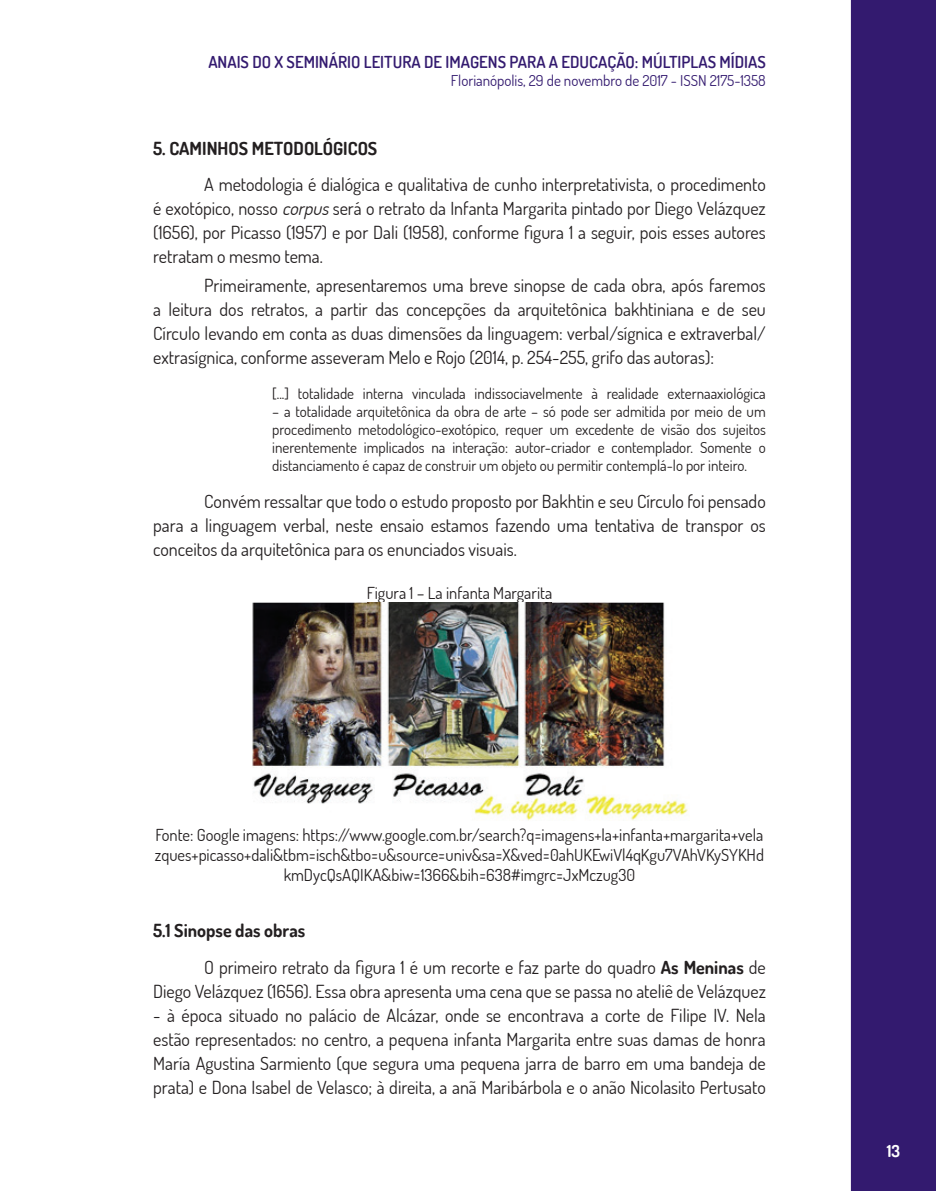
<style>
.page{position:relative;width:936px;height:1191px;background:#fff}
.page>*{position:absolute;margin:0;border:0;box-sizing:border-box;transform-origin:0 0}
.t1{font:18px/24px "Dosis";color:#231f20;text-align:justify}
.t2{font:700 18px "Dosis";color:#231f20}
.t3{font:16.5px/19.8px "Dosis";color:#231f20;text-align:center}
.t4{font:600 16.5px "Dosis";color:#331a6f}
.t5{font:700 16.5px "Dosis";color:#fff}
.t6{font:15px/18px "Dosis";color:#231f20;text-align:justify}
.t7{font:15px "Dosis";color:#331a6f}
.s1{font-style:italic}
.s2{font-weight:700}
</style>
<div class="page">
<div style="left:850px;top:0;width:85px;height:1191px;background:#331a6f"></div>
<img style="left:252px;top:602px;width:436px;height:219px">
<img style="left:368px;top:602px;width:183px;height:1px">
<p class="t4" style="left:208px;top:51px;width:559px">ANAIS DO X SEMINÁRIO LEITURA DE IMAGENS PARA A EDUCAÇÃO: MÚLTIPLAS MÍDIAS</p>
<p class="t7" style="left:451px;top:71px;width:316px">Florianópolis, 29 de novembro de 2017 - ISSN 2175-1358</p>
<p class="t2" style="left:153px;top:136px;width:226px">5. CAMINHOS METODOLÓGICOS</p>
<p class="t1" style="left:153px;top:172px;width:614px;text-indent:51px">A metodologia é dialógica e qualitativa de cunho interpretativista, o procedimento é exotópico, nosso <span class="s1">corpus</span>será o retrato da Infanta Margarita pintado por Diego Velázquez (1656), por Picasso (1957) e por Dali (1958), conforme figura 1 a seguir, pois esses autores retratam o mesmo tema.</p>
<p class="t1" style="left:153px;top:272px;width:614px;text-indent:51px">Primeiramente, apresentaremos uma breve sinopse de cada obra, após faremos a leitura dos retratos, a partir das concepções da arquitetônica bakhtiniana e de seu Círculo levando em conta as duas dimensões da linguagem: verbal/sígnica e extraverbal/ extrasígnica, conforme asseveram Melo e Rojo (2014, p. 254-255, grifo das autoras):</p>
<p class="t6" style="left:272px;top:384px;width:495px">[...] totalidade interna vinculada indissociavelmente à realidade externaaxiológica</p>
<p class="t6" style="left:272px;top:402px;width:495px">– a totalidade arquitetônica da obra de arte – só pode ser admitida por meio de um procedimento metodológico-exotópico, requer um excedente de visão dos sujeitos inerentemente implicados na interação: autor-criador e contemplador. Somente o distanciamento é capaz de construir um objeto ou permitir contemplá-lo por inteiro.</p>
<p class="t1" style="left:153px;top:488px;width:614px;text-indent:51px">Convém ressaltar que todo o estudo proposto por Bakhtin e seu Círculo foi pensado para a linguagem verbal, neste ensaio estamos fazendo uma tentativa de transpor os conceitos da arquitetônica para os enunciados visuais.</p>
<p class="t3" style="left:366px;top:583px;width:187px">Figura 1 – La infanta Margarita</p>
<p class="t3" style="left:155px;top:824px;width:610px">Fonte: Google imagens: https://www.google.com.br/search?q=imagens+la+infanta+margarita+vela zques+picasso+dali&amp;tbm=isch&amp;tbo=u&amp;source=univ&amp;sa=X&amp;ved=0ahUKEwiVl4qKgu7VAhVKySYKHd kmDycQsAQIKA&amp;biw=1366&amp;bih=638#imgrc=JxMczug30</p>
<p class="t1" style="left:204px;top:911px;width:563px;line-height:36.8px;text-indent:-51px"><span class="s2">5.1 Sinopse das obras<br></span>O primeiro retrato da figura 1 é um recorte e faz parte do quadro <span class="s2">As Meninas</span> de</p>
<p class="t1" style="left:153px;top:979px;width:614px">Diego Velázquez (1656). Essa obra apresenta uma cena que se passa no ateliê de Velázquez</p>
<p class="t1" style="left:153px;top:1003px;width:614px">- à época situado no palácio de Alcázar, onde se encontrava a corte de Filipe IV. Nela estão representados: no centro, a pequena infanta Margarita entre suas damas de honra María Agustina Sarmiento (que segura uma pequena jarra de barro em uma bandeja de prata) e Dona Isabel de Velasco; à direita, a anã Maribárbola e o anão Nicolasito Pertusato</p>
<p class="t5" style="left:886px;top:1140px;width:15px">13</p>
</div>
